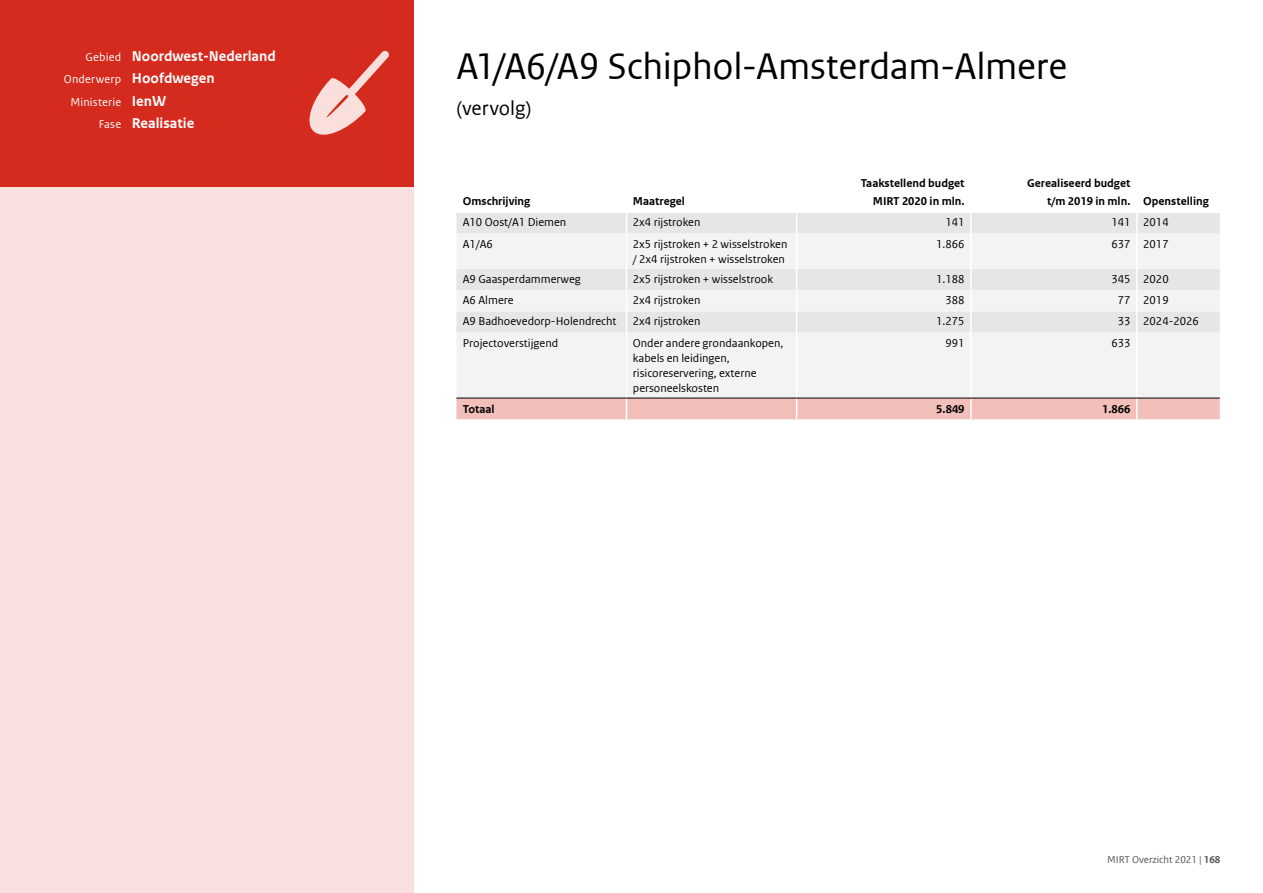
<style>
.page{position:relative;width:1263px;height:893px;background:#fff}
.page>*{position:absolute;margin:0;border:0;box-sizing:border-box;transform-origin:0 0}
.t1{font:39px "Rijksoverheid Sans Web Text";letter-spacing:-.01em;color:#000}
.t2{font:21px "Rijksoverheid Sans Web Text";letter-spacing:-.005em;color:#000}
.t3{font:700 15px/22.5px "Rijksoverheid Sans Web Text";color:#fff}
.t4{font:12px/15px "Rijksoverheid Sans Web Text";color:#000}
.t5{font:700 12px/18px "Rijksoverheid Sans Web Text";color:#000;text-align:right}
.t6{font:12px "Rijksoverheid Sans Web Text";letter-spacing:.01em;color:#fff}
.t7{font:10.5px "Rijksoverheid Sans Web Text";color:#535353}
.s1{font-weight:400;font-size:12px}
.s2{font-weight:700;font-size:15px}
.s3{font-weight:700}
</style>
<div class="page">
<div style="left:0;top:187px;width:414px;height:706px;background:#f9dfdd"></div>
<div style="left:0;top:0;width:414px;height:187px;background:#d52b1e"></div>
<svg style="left:309px;top:50px;width:80px;height:85px"></svg>
<div style="left:456px;top:213px;width:764px;height:21px;background:#e6e6e6"></div>
<svg style="left:456px;top:234px;width:764px;height:164px;fill:#f3f3f3"></svg>
<svg style="left:626px;top:213px;width:1px;height:21px"></svg>
<svg style="left:796px;top:213px;width:1px;height:21px"></svg>
<hr style="left:970px;top:213px;width:2px;height:21px;background:#fff">
<svg style="left:1136px;top:213px;width:1px;height:21px"></svg>
<hr style="left:626px;top:234px;width:1px;height:35px;background:#fff">
<hr style="left:796px;top:234px;width:1px;height:35px;background:#fff">
<hr style="left:970px;top:234px;width:2px;height:35px;background:#fff">
<hr style="left:1136px;top:234px;width:1px;height:35px;background:#fff">
<hr style="left:970px;top:269px;width:2px;height:21px;background:#fff">
<hr style="left:970px;top:290px;width:2px;height:21px;background:#fff">
<svg style="left:626px;top:269px;width:1px;height:64px"></svg>
<svg style="left:796px;top:269px;width:1px;height:64px"></svg>
<hr style="left:970px;top:311px;width:2px;height:22px;background:#fff">
<svg style="left:1136px;top:269px;width:1px;height:64px"></svg>
<hr style="left:626px;top:333px;width:1px;height:65px;background:#fff">
<hr style="left:796px;top:333px;width:1px;height:65px;background:#fff">
<hr style="left:970px;top:333px;width:2px;height:65px;background:#fff">
<hr style="left:1136px;top:333px;width:1px;height:65px;background:#fff">
<div style="left:456px;top:399px;width:764px;height:20px;background:#f2bfbb"></div>
<hr style="left:456px;top:398px;width:170px;height:1px;background:#000">
<hr style="left:626px;top:398px;width:171px;height:1px;background:#000">
<hr style="left:797px;top:398px;width:174px;height:1px;background:#000">
<hr style="left:971px;top:398px;width:166px;height:1px;background:#000">
<hr style="left:1137px;top:398px;width:83px;height:1px;background:#000">
<p class="t3" style="left:64px;top:45px;width:213px;text-indent:22px"><span class="s1">Gebied</span> Noordwest-Nederland<br><span class="s1">Onderwerp</span> Hoofdwegen</p>
<p class="t6" style="left:70px;top:95px;width:97px">Ministerie <span class="s2">IenW</span></p>
<p class="t3" style="left:99px;top:112px;width:97px"><span class="s1">Fase</span> Realisatie</p>
<h1 class="t1" style="left:456px;top:43px;width:612px">A1/A6/A9 Schiphol-Amsterdam-Almere</h1>
<h2 class="t2" style="left:456px;top:96px;width:76px">(vervolg)</h2>
<p class="t5" style="left:463px;top:192px;width:69px">Omschrijving</p>
<p class="t5" style="left:633px;top:192px;width:54px">Maatregel</p>
<p class="t5" style="left:861px;top:174px;width:105px">Taakstellend budget<br>MIRT 2020 in mln.</p>
<p class="t5" style="left:1047px;top:174px;width:163px;text-align:left;text-indent:-20px">Gerealiseerd budget<br>t/m 2019 in mln. Openstelling</p>
<p class="t4" style="left:463px;top:215px;width:105px">A10 Oost/A1 Diemen</p>
<p class="t4" style="left:633px;top:215px;width:69px">2x4 rijstroken</p>
<p class="t4" style="left:945px;top:215px;width:21px">141</p>
<p class="t4" style="left:1111px;top:215px;width:59px">141 2014</p>
<p class="t4" style="left:463px;top:236px;width:32px">A1/A6</p>
<p class="t4" style="left:633px;top:236px;width:156px">2x5 rijstroken + 2 wisselstroken / 2x4 rijstroken + wisselstroken</p>
<p class="t4" style="left:936px;top:236px;width:30px">1.866</p>
<p class="t4" style="left:1111px;top:236px;width:59px">637 2017</p>
<p class="t4" style="left:463px;top:271px;width:120px">A9 Gaasperdammerweg</p>
<p class="t4" style="left:633px;top:271px;width:142px">2x5 rijstroken + wisselstrook</p>
<p class="t4" style="left:936px;top:271px;width:30px">1.188</p>
<p class="t4" style="left:1111px;top:271px;width:59px">345 2020</p>
<p class="t4" style="left:463px;top:293px;width:52px">A6 Almere</p>
<p class="t4" style="left:633px;top:293px;width:69px">2x4 rijstroken</p>
<p class="t4" style="left:945px;top:293px;width:21px">388</p>
<p class="t4" style="left:1118px;top:293px;width:52px">77 2019</p>
<p class="t4" style="left:463px;top:314px;width:155px">A9 Badhoevedorp-Holendrecht</p>
<p class="t4" style="left:633px;top:314px;width:69px">2x4 rijstroken</p>
<p class="t4" style="left:936px;top:314px;width:30px">1.275</p>
<p class="t4" style="left:1118px;top:314px;width:83px">33 2024-2026</p>
<p class="t4" style="left:463px;top:335px;width:97px">Projectoverstijgend</p>
<p class="t4" style="left:633px;top:335px;width:152px">Onder andere grondaankopen, kabels en leidingen, risicoreservering, externe personeelskosten</p>
<p class="t4" style="left:945px;top:335px;width:21px">991</p>
<p class="t4" style="left:1111px;top:335px;width:21px">633</p>
<p class="t5" style="left:463px;top:400px;width:33px">Totaal</p>
<p class="t5" style="left:936px;top:400px;width:30px">5.849</p>
<p class="t5" style="left:1102px;top:400px;width:30px">1.866</p>
<p class="t7" style="left:1107px;top:854px;width:115px">MIRT Overzicht 2021 | <span class="s3">168</span></p>
</div>
